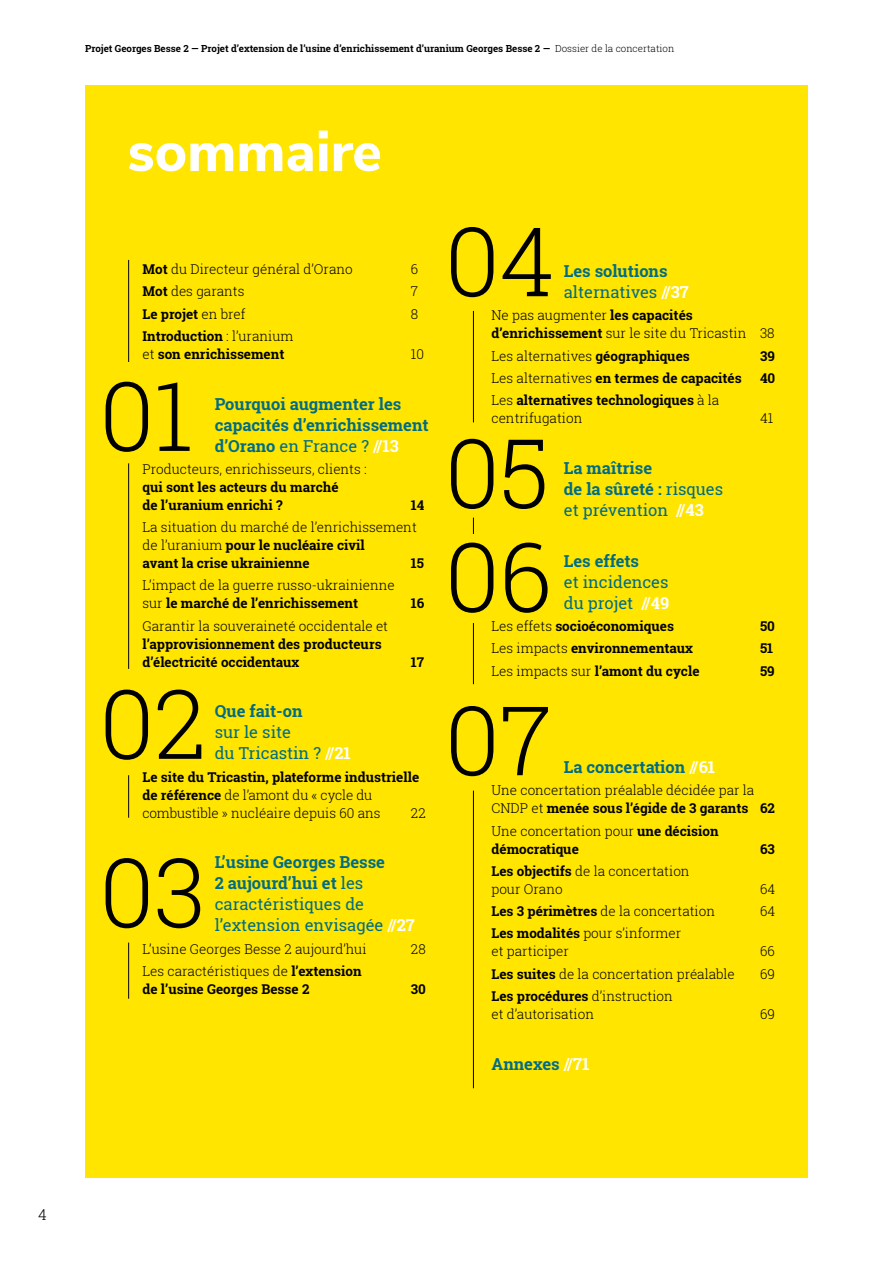
<style>
.page{position:relative;width:893px;height:1263px;background:#fff}
.page>*{position:absolute;margin:0;border:0;box-sizing:border-box;transform-origin:0 0}
.t1{font:300 96px/103.8px "Roboto Slab";color:#000}
.t2{font:800 55.5px "Nunito Sans";color:#fff}
.t3{font:700 16.5px/21px "Roboto Slab";color:#006c84}
.t4{font:16.5px/21px "Roboto Slab";color:#006c84}
.t5{font:300 15px "Roboto Slab";color:#000}
.t6{font:300 13.5px/18px "Roboto Slab";color:#000}
.t7{font:700 13.5px/18px "Roboto Slab";color:#000}
.t8{font:700 9.75px "Roboto Slab";color:#000}
.s1{font-weight:300}
.s2{font-weight:700}
.s3{font-weight:400}
.s4{color:#fff}
.s5{font-weight:700;color:#fff}
</style>
<div class="page">
<div style="left:85px;top:85px;width:723px;height:1093px;background:#ffe500"></div>
<hr style="left:128px;top:463px;width:1px;height:206px;background:#000">
<hr style="left:128px;top:775px;width:1px;height:43px;background:#000">
<hr style="left:128px;top:942px;width:1px;height:57px;background:#000">
<hr style="left:128px;top:260px;width:1px;height:102px;background:#000">
<hr style="left:473px;top:311px;width:1px;height:111px;background:#000">
<hr style="left:473px;top:623px;width:1px;height:61px;background:#000">
<hr style="left:473px;top:791px;width:1px;height:297px;background:#000">
<svg style="left:473px;top:518px;width:1px;height:16px"></svg>
<p class="t8" style="left:85px;top:42px;width:591px">Projet Georges Besse 2 — Projet d’extension de l’usine d’enrichissement d’uranium Georges Besse 2 — <span class="s1">Dossier de la concertation</span></p>
<h2 class="t2" style="left:128px;top:111px;width:256px">sommaire</h2>
<p class="t6" style="left:142px;top:260px;width:212px"><span class="s2">Mot</span> du Directeur général d’Orano</p>
<p class="t6" style="left:411px;top:260px;width:9px">6</p>
<p class="t6" style="left:142px;top:282px;width:104px"><span class="s2">Mot</span> des garants</p>
<p class="t6" style="left:411px;top:282px;width:9px">7</p>
<p class="t7" style="left:142px;top:304px;width:105px">Le projet <span class="s1">en bref</span></p>
<p class="t6" style="left:411px;top:304px;width:9px">8</p>
<p class="t7" style="left:142px;top:327px;width:152px">Introduction <span class="s1">: l’uranium et</span> son enrichissement</p>
<p class="t6" style="left:411px;top:345px;width:15px">10</p>
<p class="t3" style="left:215px;top:393px;width:215px">Pourquoi augmenter les capacités d’enrichissement d’Orano <span class="s3">en France ?</span> <span class="s4">//13</span></p>
<p class="t6" style="left:142px;top:460px;width:226px">Producteurs, enrichisseurs, clients :</p>
<p class="t7" style="left:142px;top:478px;width:198px">qui sont les acteurs du marché de l’uranium enrichi ?</p>
<h1 class="t1" style="left:100px;top:362px;width:95px">01</h1>
<p class="t7" style="left:411px;top:496px;width:15px">14</p>
<p class="t6" style="left:142px;top:518px;width:276px">La situation du marché de l’enrichissement de l’uranium <span class="s2">pour le nucléaire civil<br>avant la crise ukrainienne</span></p>
<p class="t7" style="left:411px;top:554px;width:15px">15</p>
<p class="t6" style="left:142px;top:576px;width:254px">L’impact de la guerre russo-ukrainienne sur <span class="s2">le marché de l’enrichissement</span></p>
<p class="t6" style="left:142px;top:616px;width:247px">Garantir la souveraineté occidentale et</p>
<p class="t7" style="left:142px;top:634px;width:241px">l’approvisionnement des producteurs d’électricité occidentaux</p>
<p class="t7" style="left:411px;top:594px;width:15px">16</p>
<p class="t7" style="left:411px;top:652px;width:15px">17</p>
<h1 class="t1" style="left:100px;top:670px;width:108px">02</h1>
<p class="t3" style="left:215px;top:701px;width:89px">Que fait-on</p>
<p class="t4" style="left:215px;top:722px;width:138px">sur le site<br>du Tricastin ? <span class="s5">//21</span></p>
<p class="t7" style="left:142px;top:768px;width:278px">Le site du Tricastin, plateforme industrielle de référence <span class="s1">de l’amont du « cycle du combustible » nucléaire depuis 60 ans</span></p>
<p class="t6" style="left:411px;top:803px;width:16px">22</p>
<p class="t4" style="left:215px;top:852px;width:202px"><span class="s2">L’usine Georges Besse<br>2 aujourd’hui et</span> les caractéristiques de l’extension envisagée <span class="s5">//27</span></p>
<p class="t6" style="left:142px;top:939px;width:226px">L’usine Georges Besse 2 aujourd’hui</p>
<p class="t6" style="left:411px;top:939px;width:16px">28</p>
<p class="t7" style="left:142px;top:962px;width:221px"><span class="s1">Les caractéristiques de</span> l’extension de l’usine Georges Besse 2</p>
<h1 class="t1" style="left:100px;top:838px;width:107px">03</h1>
<p class="t7" style="left:411px;top:980px;width:17px">30</p>
<h1 class="t1" style="left:445px;top:207px;width:111px">04</h1>
<p class="t3" style="left:564px;top:261px;width:126px">Les solutions <span class="s3">alternatives</span> <span class="s4">//37</span></p>
<p class="t6" style="left:491px;top:306px;width:285px">Ne pas augmenter <span class="s2">les capacités d’enrichissement</span> sur le site du Tricastin 38</p>
<p class="t6" style="left:491px;top:346px;width:200px">Les alternatives <span class="s2">géographiques</span></p>
<p class="t7" style="left:760px;top:347px;width:16px">39</p>
<p class="t7" style="left:491px;top:369px;width:252px"><span class="s1">Les alternatives</span> en termes de capacités</p>
<p class="t7" style="left:760px;top:369px;width:17px">40</p>
<p class="t7" style="left:491px;top:391px;width:229px"><span class="s1">Les</span> alternatives technologiques <span class="s1">à la centrifugation</span></p>
<p class="t6" style="left:760px;top:409px;width:15px">41</p>
<h1 class="t1" style="left:445px;top:419px;width:108px">05<br>06</h1>
<p class="t3" style="left:564px;top:457px;width:161px">La maîtrise<br>de la sûreté : <span class="s3">risques et prévention</span> <span class="s4">//43</span></p>
<p class="t3" style="left:564px;top:550px;width:77px">Les effets</p>
<p class="t4" style="left:564px;top:571px;width:107px">et incidences du projet <span class="s5">//49</span></p>
<p class="t7" style="left:491px;top:617px;width:184px"><span class="s1">Les effets</span> socioéconomiques</p>
<p class="t7" style="left:760px;top:617px;width:16px">50</p>
<p class="t7" style="left:491px;top:639px;width:203px"><span class="s1">Les impacts</span> environnementaux</p>
<p class="t7" style="left:760px;top:639px;width:15px">51</p>
<p class="t7" style="left:491px;top:661px;width:210px"><span class="s1">Les impacts sur</span> l’amont du cycle</p>
<p class="t7" style="left:760px;top:661px;width:16px">59</p>
<h1 class="t1" style="left:445px;top:686px;width:108px">07</h1>
<p class="t3" style="left:564px;top:756px;width:153px">La concertation <span class="s4">//61</span></p>
<p class="t6" style="left:491px;top:781px;width:285px">Une concertation préalable décidée par la<br>CNDP et <span class="s2">menée sous l’égide de 3 garants 62</span></p>
<p class="t7" style="left:491px;top:821px;width:229px"><span class="s1">Une concertation pour</span> une décision démocratique</p>
<p class="t7" style="left:760px;top:839px;width:16px">63</p>
<p class="t6" style="left:491px;top:862px;width:200px"><span class="s2">Les objectifs</span> de la concertation pour Orano</p>
<p class="t6" style="left:760px;top:880px;width:17px">64</p>
<p class="t6" style="left:491px;top:902px;width:225px"><span class="s2">Les 3 périmètres</span> de la concertation</p>
<p class="t6" style="left:760px;top:902px;width:17px">64</p>
<p class="t6" style="left:491px;top:924px;width:191px"><span class="s2">Les modalités</span> pour s’informer et participer</p>
<p class="t6" style="left:760px;top:942px;width:16px">66</p>
<p class="t6" style="left:491px;top:964px;width:245px"><span class="s2">Les suites</span> de la concertation préalable</p>
<p class="t6" style="left:760px;top:964px;width:16px">69</p>
<p class="t6" style="left:491px;top:986px;width:183px"><span class="s2">Les procédures</span> d’instruction et d’autorisation</p>
<p class="t6" style="left:760px;top:1004px;width:16px">69</p>
<p class="t3" style="left:491px;top:1053px;width:99px">Annexes <span class="s4">//71</span></p>
<p class="t5" style="left:38px;top:1204px;width:10px">4</p>
</div>
